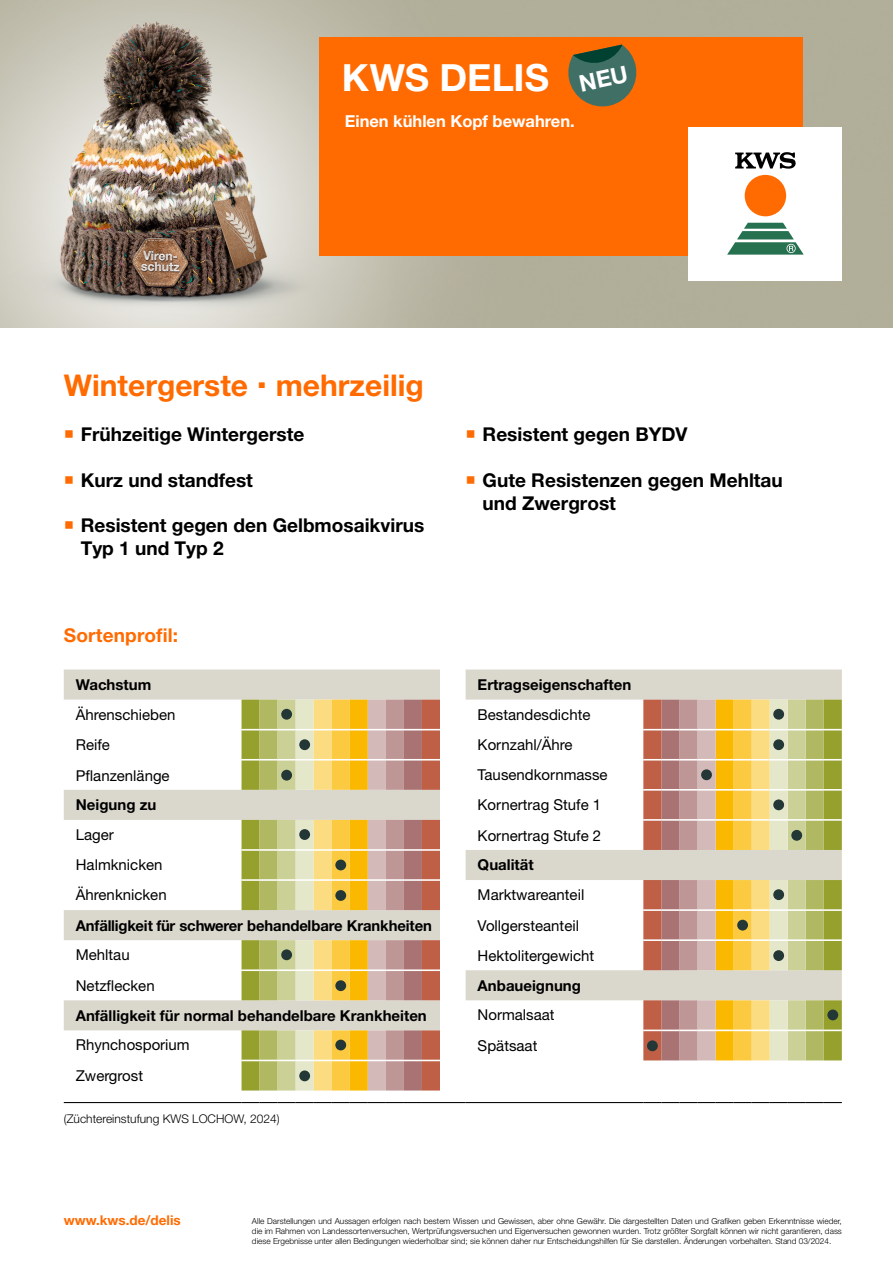
<style>
.page{position:relative;width:893px;height:1263px;background:#fff}
.page>*{position:absolute;margin:0;border:0;box-sizing:border-box;transform-origin:0 0}
.t1{font:700 37.5px "Helvetica Neue LT Pro";color:#fff}
.t2{font:700 30px "Helvetica Neue LT Pro";color:#ff6b00}
.t3{font:700 19.05px/22.8px "Helvetica Neue LT Pro";color:#000}
.t4{font:700 19.05px "Helvetica Neue LT Pro";letter-spacing:.01em;color:#ff6b00}
.t5{font:700 16.5px "Helvetica Neue LT Pro";color:#fff}
.t6{font:15px "Helvetica Neue LT Pro";color:#000}
.t7{font:700 15px "Helvetica Neue LT Pro";color:#000}
.t8{font:700 13.5px "Helvetica Neue LT Pro";color:#ff6b00}
.t9{font:300 12px "Helvetica Neue LT Pro";color:#000}
.t10{font:300 8.25px/9.9px "Helvetica Neue LT Pro";color:#000;text-align:justify}
</style>
<div class="page">
<img style="left:0;top:0;width:893px;height:327px">
<div style="left:319px;top:37px;width:484px;height:218px;background:#ff6b00"></div>
<div style="left:689px;top:127px;width:153px;height:153px;background:#fff"></div>
<svg style="left:727px;top:223px;width:77px;height:32px"></svg>
<div style="left:745px;top:175px;width:41px;height:41px;background:#ff6b00;border-radius:50%"></div>
<svg style="left:735px;top:152px;width:61px;height:17px"></svg>
<svg style="left:64px;top:669px;width:778px;height:361px"></svg>
<svg style="left:242px;top:700px;width:600px;height:390px;background:#a8af56"></svg>
<svg style="left:260px;top:700px;width:564px;height:390px;background:#bbc17d"></svg>
<svg style="left:278px;top:700px;width:528px;height:390px;background:#cfd3a6"></svg>
<svg style="left:296px;top:700px;width:492px;height:390px;background:#e3e4cc"></svg>
<svg style="left:314px;top:700px;width:456px;height:390px;background:#f5dc94"></svg>
<svg style="left:332px;top:700px;width:420px;height:390px;background:#f4cf66"></svg>
<svg style="left:350px;top:700px;width:384px;height:390px;background:#f3c239"></svg>
<svg style="left:368px;top:700px;width:347px;height:390px;background:#d7c2c0"></svg>
<svg style="left:386px;top:700px;width:311px;height:390px;background:#c7a8a6"></svg>
<svg style="left:404px;top:700px;width:275px;height:390px;background:#b98e8b"></svg>
<svg style="left:422px;top:700px;width:239px;height:390px"></svg>
<hr style="left:64px;top:729px;width:178px;height:1px;background:#fff">
<svg style="left:242px;top:729px;width:198px;height:1px"></svg>
<hr style="left:64px;top:759px;width:178px;height:1px;background:#fff">
<svg style="left:242px;top:759px;width:198px;height:1px"></svg>
<hr style="left:64px;top:969px;width:178px;height:2px;background:#fff">
<svg style="left:242px;top:969px;width:198px;height:2px"></svg>
<svg style="left:242px;top:1060px;width:198px;height:1px"></svg>
<hr style="left:466px;top:729px;width:177px;height:1px;background:#fff">
<svg style="left:643px;top:729px;width:199px;height:1px"></svg>
<hr style="left:466px;top:759px;width:177px;height:1px;background:#fff">
<svg style="left:643px;top:759px;width:199px;height:1px"></svg>
<hr style="left:466px;top:789px;width:177px;height:2px;background:#fff">
<svg style="left:643px;top:789px;width:199px;height:2px"></svg>
<hr style="left:466px;top:819px;width:177px;height:2px;background:#fff">
<svg style="left:643px;top:819px;width:199px;height:2px"></svg>
<hr style="left:466px;top:909px;width:177px;height:2px;background:#fff">
<svg style="left:643px;top:909px;width:199px;height:2px"></svg>
<hr style="left:466px;top:939px;width:177px;height:2px;background:#fff">
<svg style="left:643px;top:939px;width:199px;height:2px"></svg>
<hr style="left:466px;top:1029px;width:177px;height:2px;background:#fff">
<svg style="left:643px;top:1029px;width:199px;height:2px"></svg>
<hr style="left:64px;top:1102px;width:178px;height:1px;background:#000">
<svg style="left:242px;top:1102px;width:224px;height:1px"></svg>
<hr style="left:466px;top:1102px;width:177px;height:1px;background:#000">
<svg style="left:643px;top:1102px;width:199px;height:1px"></svg>
<svg style="left:242px;top:849px;width:198px;height:2px"></svg>
<svg style="left:242px;top:879px;width:198px;height:2px"></svg>
<div style="left:281px;top:709px;width:11px;height:11px;background:#233737;border-radius:50%"></div>
<div style="left:773px;top:709px;width:11px;height:11px;background:#233737;border-radius:50%"></div>
<div style="left:299px;top:739px;width:11px;height:11px;background:#233737;border-radius:50%"></div>
<div style="left:773px;top:739px;width:11px;height:11px;background:#233737;border-radius:50%"></div>
<div style="left:281px;top:770px;width:11px;height:11px;background:#233737;border-radius:50%"></div>
<div style="left:701px;top:769px;width:11px;height:11px;background:#233737;border-radius:50%"></div>
<div style="left:773px;top:799px;width:11px;height:11px;background:#233737;border-radius:50%"></div>
<div style="left:299px;top:829px;width:11px;height:11px;background:#233737;border-radius:50%"></div>
<div style="left:791px;top:830px;width:11px;height:11px;background:#233737;border-radius:50%"></div>
<div style="left:335px;top:859px;width:11px;height:11px;background:#233737;border-radius:50%"></div>
<div style="left:335px;top:890px;width:11px;height:11px;background:#233737;border-radius:50%"></div>
<div style="left:773px;top:889px;width:11px;height:11px;background:#233737;border-radius:50%"></div>
<div style="left:737px;top:920px;width:11px;height:10px;background:#233737;border-radius:50%"></div>
<div style="left:281px;top:949px;width:11px;height:11px;background:#233737;border-radius:50%"></div>
<div style="left:773px;top:950px;width:11px;height:11px;background:#233737;border-radius:50%"></div>
<div style="left:335px;top:980px;width:11px;height:11px;background:#233737;border-radius:50%"></div>
<div style="left:827px;top:1009px;width:11px;height:11px;background:#233737;border-radius:50%"></div>
<div style="left:335px;top:1039px;width:11px;height:11px;background:#233737;border-radius:50%"></div>
<div style="left:647px;top:1040px;width:11px;height:11px;background:#233737;border-radius:50%"></div>
<div style="left:299px;top:1070px;width:11px;height:11px;background:#233737;border-radius:50%"></div>
<svg style="left:568px;top:45px;width:69px;height:62px"></svg>
<h1 class="t1" style="left:342px;top:54px;width:209px">KWS DELIS</h1>
<h3 class="t5" style="left:345px;top:111px;width:232px">Einen kühlen Kopf bewahren.</h3>
<h2 class="t2" style="left:64px;top:366px;width:362px">Wintergerste mehrzeilig</h2>
<h3 class="t3" style="left:81px;top:422px;width:225px">Frühzeitige Wintergerste</h3>
<h3 class="t3" style="left:81px;top:468px;width:174px">Kurz und standfest</h3>
<h3 class="t3" style="left:81px;top:514px;width:345px">Resistent gegen den Gelbmosaikvirus<br>Typ 1 und Typ 2</h3>
<h3 class="t3" style="left:483px;top:422px;width:206px">Resistent gegen BYDV</h3>
<h3 class="t3" style="left:483px;top:468px;width:302px">Gute Resistenzen gegen Mehltau und Zwergrost</h3>
<h3 class="t4" style="left:64px;top:624px;width:116px">Sortenprofil:</h3>
<h3 class="t7" style="left:76px;top:675px;width:77px">Wachstum</h3>
<h3 class="t7" style="left:478px;top:675px;width:155px">Ertragseigenschaften</h3>
<h3 class="t6" style="left:76px;top:705px;width:101px">Ährenschieben</h3>
<h3 class="t6" style="left:478px;top:705px;width:114px">Bestandesdichte</h3>
<h3 class="t6" style="left:76px;top:735px;width:36px">Reife</h3>
<h3 class="t6" style="left:478px;top:735px;width:96px">Kornzahl/Ähre</h3>
<h3 class="t6" style="left:76px;top:766px;width:95px">Pflanzenlänge</h3>
<h3 class="t6" style="left:478px;top:765px;width:132px">Tausendkornmasse</h3>
<h3 class="t7" style="left:76px;top:796px;width:82px">Neigung zu</h3>
<h3 class="t6" style="left:478px;top:796px;width:125px">Kornertrag Stufe 1</h3>
<h3 class="t6" style="left:76px;top:826px;width:40px">Lager</h3>
<h3 class="t6" style="left:478px;top:826px;width:125px">Kornertrag Stufe 2</h3>
<h3 class="t6" style="left:76px;top:856px;width:88px">Halmknicken</h3>
<h3 class="t7" style="left:478px;top:856px;width:58px">Qualität</h3>
<h3 class="t6" style="left:76px;top:886px;width:92px">Ährenknicken</h3>
<h3 class="t6" style="left:478px;top:885px;width:108px">Marktwareanteil</h3>
<h3 class="t7" style="left:76px;top:916px;width:358px">Anfälligkeit für schwerer behandelbare Krankheiten</h3>
<h3 class="t6" style="left:478px;top:916px;width:103px">Vollgersteanteil</h3>
<h3 class="t6" style="left:76px;top:945px;width:55px">Mehltau</h3>
<h3 class="t6" style="left:478px;top:946px;width:118px">Hektolitergewicht</h3>
<h3 class="t6" style="left:76px;top:976px;width:80px">Netzflecken</h3>
<h3 class="t7" style="left:478px;top:976px;width:105px">Anbaueignung</h3>
<h3 class="t7" style="left:76px;top:1006px;width:352px">Anfälligkeit für normal behandelbare Krankheiten</h3>
<h3 class="t6" style="left:478px;top:1006px;width:78px">Normalsaat</h3>
<h3 class="t6" style="left:76px;top:1036px;width:115px">Rhynchosporium</h3>
<h3 class="t6" style="left:478px;top:1036px;width:61px">Spätsaat</h3>
<h3 class="t6" style="left:76px;top:1067px;width:69px">Zwergrost</h3>
<h3 class="t9" style="left:64px;top:1111px;width:217px">(Züchtereinstufung KWS LOCHOW, 2024)</h3>
<h3 class="t8" style="left:64px;top:1211px;width:118px">www.kws.de/delis</h3>
<p class="t10" style="left:252px;top:1216px;width:591px">Alle Darstellungen und Aussagen erfolgen nach bestem Wissen und Gewissen, aber ohne Gewähr. Die dargestellten Daten und Grafiken geben Erkenntnisse wieder, die im Rahmen von Landessortenversuchen, Wertprüfungsversuchen und Eigenversuchen gewonnen wurden. Trotz größter Sorgfalt können wir nicht garantieren, dass diese Ergebnisse unter allen Bedingungen wiederholbar sind; sie können daher nur Entscheidungshilfen für Sie darstellen. Änderungen vorbehalten. Stand 03/2024.</p>
</div>
